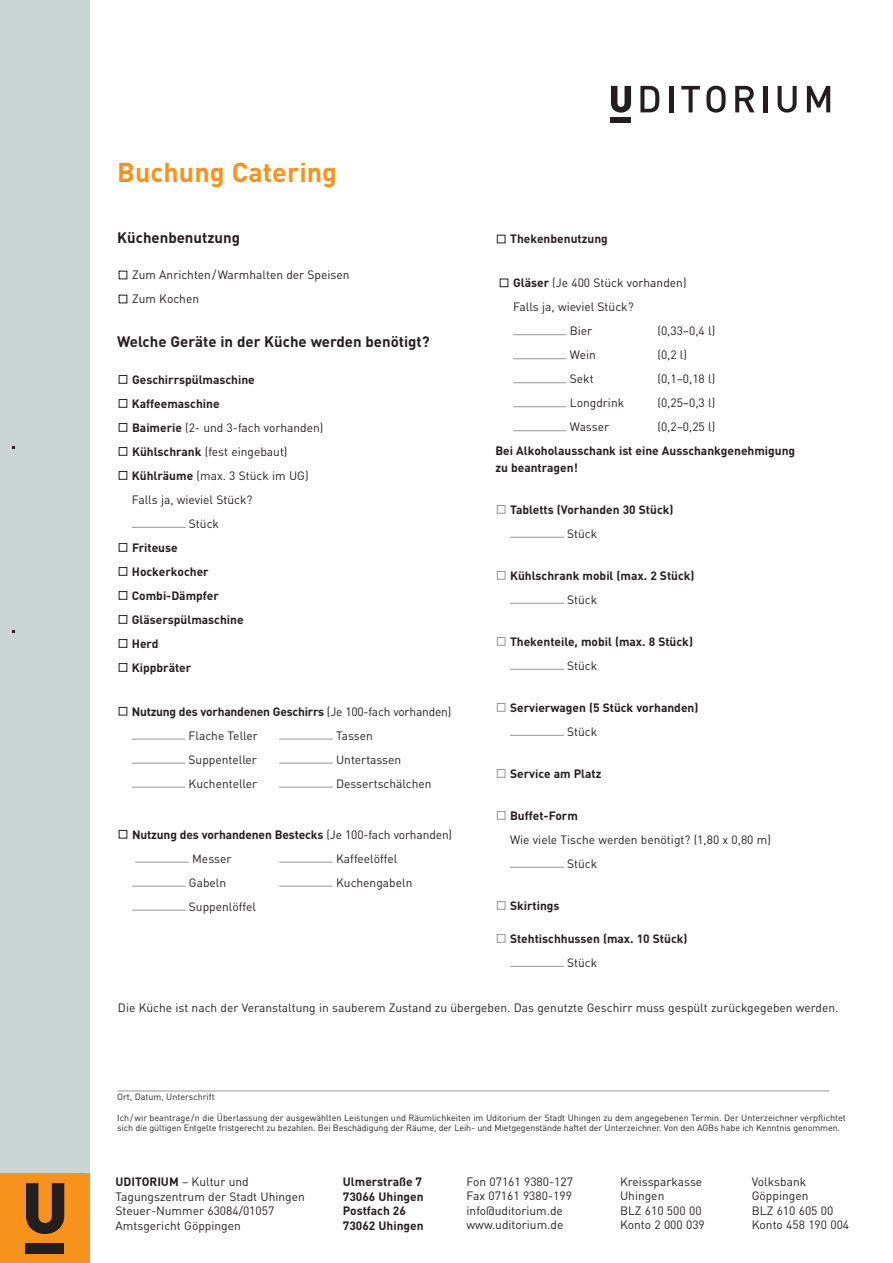
<style>
.page{position:relative;width:893px;height:1263px;background:#fff}
.page>*{position:absolute;margin:0;border:0;box-sizing:border-box;transform-origin:0 0}
.t1{font:700 27px "DIN";color:#f7931d}
.t2{font:700 15px "DIN";color:#231f20}
.t3{font:12px/14.4px "DIN";color:#231f20}
.t4{font:700 12px/24px "DIN";color:#231f20}
.t5{font:9px/10.8px "DIN";letter-spacing:-.01em;color:#231f20}
.s1{font-weight:700}
.s2{font-weight:400}
</style>
<div class="page">
<div style="left:0;top:0;width:89px;height:1191px;background:#cad4d2"></div>
<div style="left:0;top:1174px;width:89px;height:89px;background:#f7931d"></div>
<svg style="left:26px;top:1183px;width:38px;height:51px"></svg>
<div style="left:26px;top:1243px;width:38px;height:11px;background:#231f20"></div>
<svg style="left:611px;top:86px;width:20px;height:27px"></svg>
<svg style="left:640px;top:86px;width:19px;height:26px"></svg>
<hr style="left:669px;top:86px;width:4px;height:26px;background:#231f20">
<svg style="left:681px;top:86px;width:19px;height:26px"></svg>
<svg style="left:706px;top:86px;width:20px;height:27px"></svg>
<svg style="left:735px;top:86px;width:20px;height:26px"></svg>
<hr style="left:763px;top:86px;width:4px;height:26px;background:#231f20">
<svg style="left:778px;top:86px;width:19px;height:27px"></svg>
<svg style="left:807px;top:86px;width:23px;height:26px"></svg>
<div style="left:611px;top:118px;width:20px;height:5px;background:#231f20"></div>
<hr style="left:132px;top:910px;width:54px;height:1px;background:#939598">
<hr style="left:132px;top:886px;width:54px;height:1px;background:#939598">
<hr style="left:279px;top:886px;width:54px;height:1px;background:#939598">
<hr style="left:135px;top:862px;width:54px;height:1px;background:#939598">
<hr style="left:279px;top:862px;width:54px;height:1px;background:#939598">
<div style="left:119px;top:830px;width:8px;height:8px;border:1px solid #231f20"></div>
<hr style="left:132px;top:787px;width:53px;height:1px;background:#939598">
<hr style="left:279px;top:787px;width:54px;height:1px;background:#939598">
<hr style="left:132px;top:763px;width:53px;height:1px;background:#939598">
<hr style="left:279px;top:763px;width:54px;height:1px;background:#939598">
<hr style="left:132px;top:739px;width:53px;height:1px;background:#939598">
<hr style="left:279px;top:739px;width:54px;height:1px;background:#939598">
<div style="left:119px;top:707px;width:8px;height:8px;border:1px solid #231f20"></div>
<div style="left:119px;top:663px;width:8px;height:9px;border:1px solid #231f20"></div>
<div style="left:119px;top:639px;width:8px;height:9px;border:1px solid #231f20"></div>
<div style="left:119px;top:615px;width:8px;height:9px;border:1px solid #231f20"></div>
<div style="left:119px;top:591px;width:8px;height:9px;border:1px solid #231f20"></div>
<div style="left:119px;top:567px;width:8px;height:9px;border:1px solid #231f20"></div>
<div style="left:119px;top:543px;width:8px;height:9px;border:1px solid #231f20"></div>
<hr style="left:132px;top:527px;width:54px;height:1px;background:#939598">
<div style="left:119px;top:471px;width:8px;height:9px;border:1px solid #231f20"></div>
<div style="left:119px;top:447px;width:8px;height:9px;border:1px solid #231f20"></div>
<div style="left:119px;top:423px;width:8px;height:9px;border:1px solid #231f20"></div>
<div style="left:119px;top:399px;width:8px;height:9px;border:1px solid #231f20"></div>
<div style="left:119px;top:375px;width:8px;height:9px;border:1px solid #231f20"></div>
<hr style="left:510px;top:966px;width:54px;height:1px;background:#939598">
<div style="left:497px;top:934px;width:8px;height:9px;border:1px solid #939598"></div>
<div style="left:497px;top:901px;width:8px;height:9px;border:1px solid #939598"></div>
<hr style="left:513px;top:430px;width:54px;height:1px;background:#939598">
<hr style="left:513px;top:406px;width:54px;height:1px;background:#939598">
<hr style="left:513px;top:382px;width:54px;height:1px;background:#939598">
<hr style="left:513px;top:358px;width:54px;height:1px;background:#939598">
<hr style="left:513px;top:334px;width:54px;height:1px;background:#939598">
<hr style="left:510px;top:867px;width:54px;height:1px;background:#939598">
<hr style="left:510px;top:735px;width:54px;height:1px;background:#939598">
<hr style="left:510px;top:669px;width:54px;height:1px;background:#939598">
<hr style="left:510px;top:603px;width:54px;height:1px;background:#939598">
<hr style="left:510px;top:537px;width:54px;height:1px;background:#939598">
<div style="left:497px;top:235px;width:8px;height:8px;border:1px solid #231f20"></div>
<div style="left:500px;top:279px;width:8px;height:8px;border:1px solid #231f20"></div>
<div style="left:497px;top:505px;width:8px;height:9px;border:1px solid #939598"></div>
<div style="left:497px;top:571px;width:8px;height:9px;border:1px solid #939598"></div>
<div style="left:497px;top:637px;width:8px;height:9px;border:1px solid #939598"></div>
<div style="left:497px;top:703px;width:8px;height:9px;border:1px solid #939598"></div>
<div style="left:497px;top:769px;width:8px;height:9px;border:1px solid #939598"></div>
<div style="left:497px;top:811px;width:8px;height:9px;border:1px solid #939598"></div>
<hr style="left:117px;top:1090px;width:712px;height:1px;background:#939598">
<h1 class="t1" style="left:117px;top:157px;width:221px">Buchung Catering</h1>
<p class="t2" style="left:117px;top:229px;width:124px">Küchenbenutzung</p>
<p class="t3" style="left:132px;top:263px;width:219px;line-height:24px">Zum Anrichten/Warmhalten der Speisen<br>Zum Kochen</p>
<p class="t2" style="left:117px;top:333px;width:314px">Welche Geräte in der Küche werden benötigt?</p>
<p class="t4" style="left:132px;top:367px;width:124px">Geschirrspülmaschine</p>
<p class="t4" style="left:132px;top:391px;width:89px">Kaffeemaschine</p>
<p class="t3" style="left:132px;top:420px;width:193px"><span class="s1">Baimerie</span> (2- und 3-fach vorhanden)</p>
<p class="t3" style="left:132px;top:444px;width:157px"><span class="s1">Kühlschrank</span> (fest eingebaut)</p>
<p class="t3" style="left:132px;top:468px;width:178px"><span class="s1">Kühlräume</span> (max. 3 Stück im UG)</p>
<p class="t3" style="left:132px;top:492px;width:122px">Falls ja, wieviel Stück?</p>
<p class="t3" style="left:189px;top:516px;width:32px">Stück</p>
<p class="t4" style="left:132px;top:535px;width:113px">Friteuse<br>Hockerkocher<br>Combi-Dämpfer<br>Gläserspülmaschine<br>Herd<br>Kippbräter</p>
<p class="t3" style="left:189px;top:699px;width:264px;line-height:24px;text-indent:-57px"><span class="s1">Nutzung des vorhandenen Geschirrs</span> (Je 100-fach vorhanden)<br>Flache Teller</p>
<p class="t3" style="left:336px;top:728px;width:38px">Tassen</p>
<p class="t3" style="left:189px;top:752px;width:70px">Suppenteller</p>
<p class="t3" style="left:336px;top:752px;width:67px">Untertassen</p>
<p class="t3" style="left:189px;top:776px;width:70px">Kuchenteller</p>
<p class="t3" style="left:336px;top:776px;width:97px">Dessertschälchen</p>
<p class="t4" style="left:192px;top:822px;width:261px;text-indent:-60px">Nutzung des vorhandenen Bestecks <span class="s2">(Je 100-fach vorhanden)<br>Messer</span></p>
<p class="t3" style="left:336px;top:851px;width:63px">Kaffeelöffel</p>
<p class="t3" style="left:189px;top:875px;width:39px">Gabeln</p>
<p class="t3" style="left:336px;top:875px;width:78px">Kuchengabeln</p>
<p class="t3" style="left:189px;top:899px;width:69px">Suppenlöffel</p>
<p class="t4" style="left:510px;top:227px;width:99px">Thekenbenutzung</p>
<p class="t3" style="left:513px;top:276px;width:175px"><span class="s1">Gläser</span> (Je 400 Stück vorhanden)</p>
<p class="t3" style="left:513px;top:300px;width:122px">Falls ja, wieviel Stück?</p>
<p class="t3" style="left:570px;top:324px;width:24px">Bier</p>
<p class="t3" style="left:657px;top:324px;width:59px">(0,33–0,4 l)</p>
<p class="t3" style="left:570px;top:348px;width:27px">Wein</p>
<p class="t3" style="left:657px;top:348px;width:31px">(0,2 l)</p>
<p class="t3" style="left:570px;top:372px;width:25px">Sekt</p>
<p class="t3" style="left:657px;top:372px;width:59px">(0,1–0,18 l)</p>
<p class="t3" style="left:570px;top:396px;width:56px">Longdrink</p>
<p class="t3" style="left:657px;top:396px;width:59px">(0,25–0,3 l)</p>
<p class="t3" style="left:570px;top:420px;width:41px">Wasser</p>
<p class="t3" style="left:657px;top:420px;width:59px">(0,2–0,25 l)</p>
<p class="t4" style="left:495px;top:443px;width:301px;line-height:16.5px">Bei Alkoholausschank ist eine Ausschankgenehmigung zu beantragen!</p>
<p class="t4" style="left:510px;top:497px;width:165px">Tabletts (Vorhanden 30 Stück)</p>
<p class="t3" style="left:567px;top:526px;width:32px">Stück</p>
<p class="t4" style="left:510px;top:563px;width:186px">Kühlschrank mobil (max. 2 Stück)</p>
<p class="t3" style="left:567px;top:592px;width:32px">Stück</p>
<p class="t4" style="left:510px;top:629px;width:184px">Thekenteile, mobil (max. 8 Stück)</p>
<p class="t3" style="left:567px;top:658px;width:32px">Stück</p>
<p class="t4" style="left:510px;top:695px;width:190px">Servierwagen (5 Stück vorhanden)</p>
<p class="t3" style="left:567px;top:724px;width:32px">Stück</p>
<p class="t4" style="left:510px;top:761px;width:93px">Service am Platz</p>
<p class="t4" style="left:510px;top:803px;width:69px">Buffet-Form</p>
<p class="t3" style="left:567px;top:827px;width:205px;line-height:24px;text-indent:-57px">Wie viele Tische werden benötigt? (1,80 x 0,80 m)<br>Stück</p>
<p class="t4" style="left:510px;top:893px;width:51px">Skirtings</p>
<p class="t4" style="left:510px;top:926px;width:179px">Stehtischhussen (max. 10 Stück)</p>
<p class="t3" style="left:567px;top:955px;width:32px">Stück</p>
<p class="t3" style="left:118px;top:1001px;width:722px">Die Küche ist nach der Veranstaltung in sauberem Zustand zu übergeben. Das genutzte Geschirr muss gespült zurückgegeben werden.</p>
<p class="t5" style="left:117px;top:1092px;width:99px">Ort, Datum, Unterschrift</p>
<p class="t5" style="left:117px;top:1112px;width:730px">Ich/wir beantrage/n die Überlassung der ausgewählten Leistungen und Räumlichkeiten im Uditorium der Stadt Uhingen zu dem angegebenen Termin. Der Unterzeichner verpflichtet sich die gültigen Entgelte fristgerecht zu bezahlen. Bei Beschädigung der Räume, der Leih- und Mietgegenstände haftet der Unterzeichner. Von den AGBs habe ich Kenntnis genommen.</p>
<p class="t3" style="left:116px;top:1175px;width:191px"><span class="s1">UDITORIUM</span> – Kultur und<br>Tagungszentrum der Stadt Uhingen<br>Steuer-Nummer 63084/01057<br>Amtsgericht Göppingen</p>
<p class="t4" style="left:343px;top:1175px;width:82px;line-height:14.4px">Ulmerstraße 7<br>73066 Uhingen<br>Postfach 26<br>73062 Uhingen</p>
<p class="t3" style="left:467px;top:1174px;width:108px">Fon 07161 9380-127<br>Fax 07161 9380-199 info@uditorium.de www.uditorium.de</p>
<p class="t3" style="left:620px;top:1174px;width:86px">Kreissparkasse<br>Uhingen<br>BLZ 610 500 00<br>Konto 2 000 039</p>
<p class="t3" style="left:752px;top:1174px;width:99px">Volksbank<br>Göppingen<br>BLZ 610 605 00<br>Konto 458 190 004</p>
</div>
